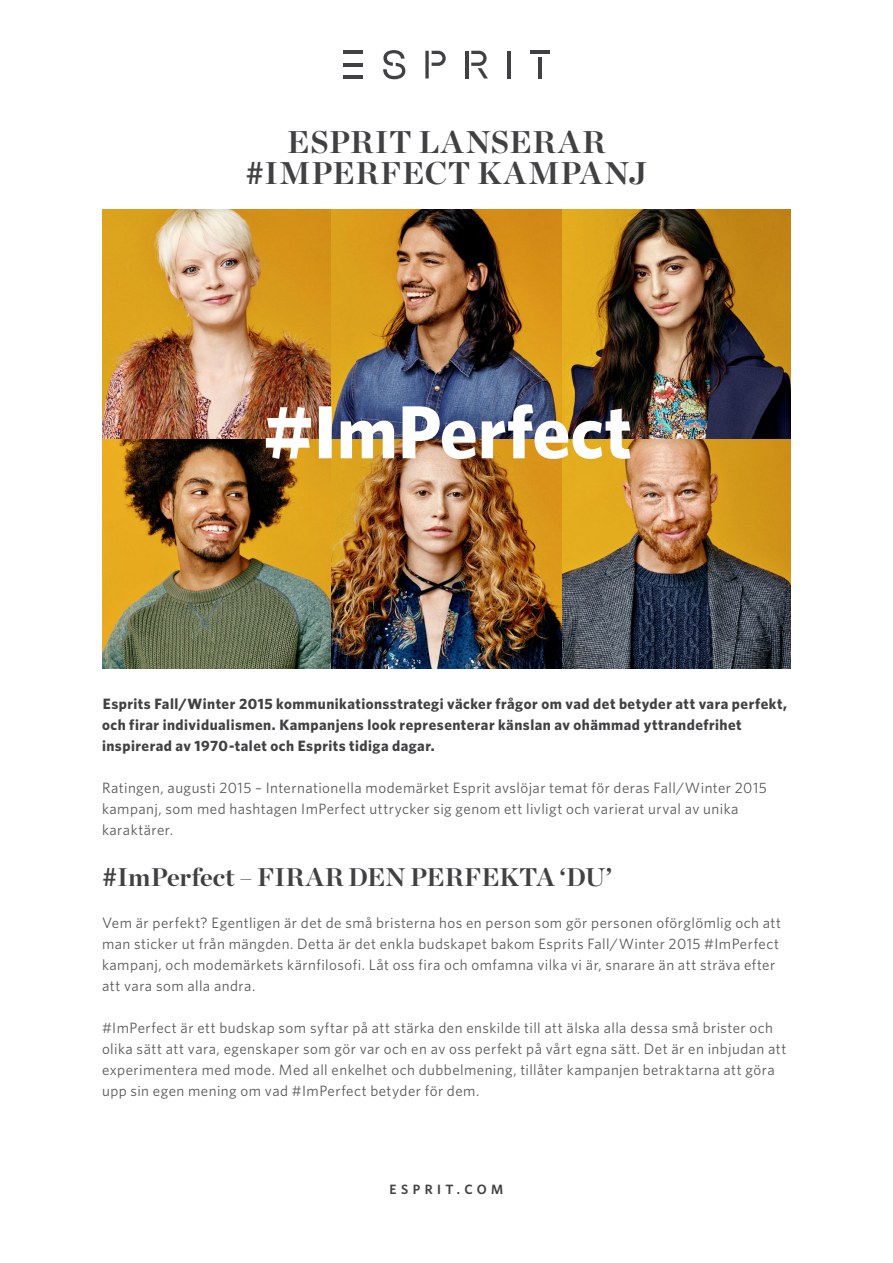
<style>
.page{position:relative;width:893px;height:1263px;background:#fff}
.page>*{position:absolute;margin:0;border:0;box-sizing:border-box;transform-origin:0 0}
.t1{font:700 31.35px/31.5px "Chronicle Display";letter-spacing:.025em;color:#414042;text-align:center}
.t2{font:700 25.5px "Chronicle Display";color:#414042}
.t3{font:15px/21px "Whitney";letter-spacing:.03em;color:#58595b}
.t4{font:700 15px/21px "Whitney";letter-spacing:.03em;color:#414042}
.t5{font:600 13.5px "Whitney";letter-spacing:.33em;color:#414042}
.s1{font-family:"Bauer Bodoni"}
</style>
<div class="page">
<svg style="left:383px;top:50px;width:22px;height:29px"></svg>
<svg style="left:471px;top:51px;width:17px;height:27px"></svg>
<hr style="left:465px;top:51px;width:3px;height:27px;background:#414042">
<svg style="left:432px;top:51px;width:14px;height:15px"></svg>
<svg style="left:425px;top:51px;width:4px;height:27px"></svg>
<hr style="left:539px;top:57px;width:3px;height:21px;background:#414042">
<hr style="left:530px;top:51px;width:20px;height:3px;background:#414042">
<hr style="left:507px;top:51px;width:3px;height:27px;background:#414042">
<hr style="left:343px;top:51px;width:20px;height:3px;background:#414042">
<hr style="left:343px;top:75px;width:20px;height:3px;background:#414042">
<hr style="left:343px;top:63px;width:20px;height:3px;background:#414042">
<img style="left:102px;top:209px;width:689px;height:460px">
<img style="left:266px;top:404px;width:364px;height:55px">
<h1 class="t1" style="left:245px;top:124px;width:403px">ESPRIT LANSERAR <span class="s1">#</span>IMPERFE CT KAMPANJ</h1>
<p class="t4" style="left:102px;top:693px;width:687px">Esprits Fall/Winter 2015 kommunikationsstrategi väcker frågor om vad det betyder att vara perfekt, och firar individualismen. Kampanjens look representerar känslan av ohämmad yttrandefrihet inspirerad av 1970-talet och Esprits tidiga dagar.</p>
<p class="t3" style="left:102px;top:777px;width:666px">Ratingen, augusti 2015 – Internationella modemärket Esprit avslöjar temat för deras Fall/Winter 2015 kampanj, som med hashtagen ImPerfect uttrycker sig genom ett livligt och varierat urval av unika karaktärer.</p>
<h2 class="t2" style="left:102px;top:857px;width:174px"><span class="s1">#</span>IMPERFECT – FIRAR</h2>
<h2 class="t2" style="left:348px;top:857px;width:81px">DEN PER</h2>
<h2 class="t2" style="left:464px;top:857px;width:37px">FEKTA</h2>
<h2 class="t2" style="left:559px;top:857px;width:54px">‘DU’</h2>
<p class="t3" style="left:102px;top:912px;width:680px">Vem är perfekt? Egentligen är det de små bristerna hos en person som gör personen oförglömlig och att man sticker ut från mängden. Detta är det enkla budskapet bakom Esprits Fall/Winter 2015 #ImPerfect kampanj, och modemärkets kärnfilosofi. Låt oss fira och omfamna vilka vi är, snarare än att sträva efter att vara som alla andra.</p>
<p class="t3" style="left:102px;top:1017px;width:686px">#ImPerfect är ett budskap som syftar på att stärka den enskilde till att älska alla dessa små brister och olika sätt att vara, egenskaper som gör var och en av oss perfekt på vårt egna sätt. Det är en inbjudan att experimentera med mode. Med all enkelhet och dubbelmening, tillåter kampanjen betraktarna att göra upp sin egen mening om vad #ImPerfect betyder för dem.</p>
<p class="t5" style="left:390px;top:1180px;width:115px">ESPRIT.COM</p>
</div>
